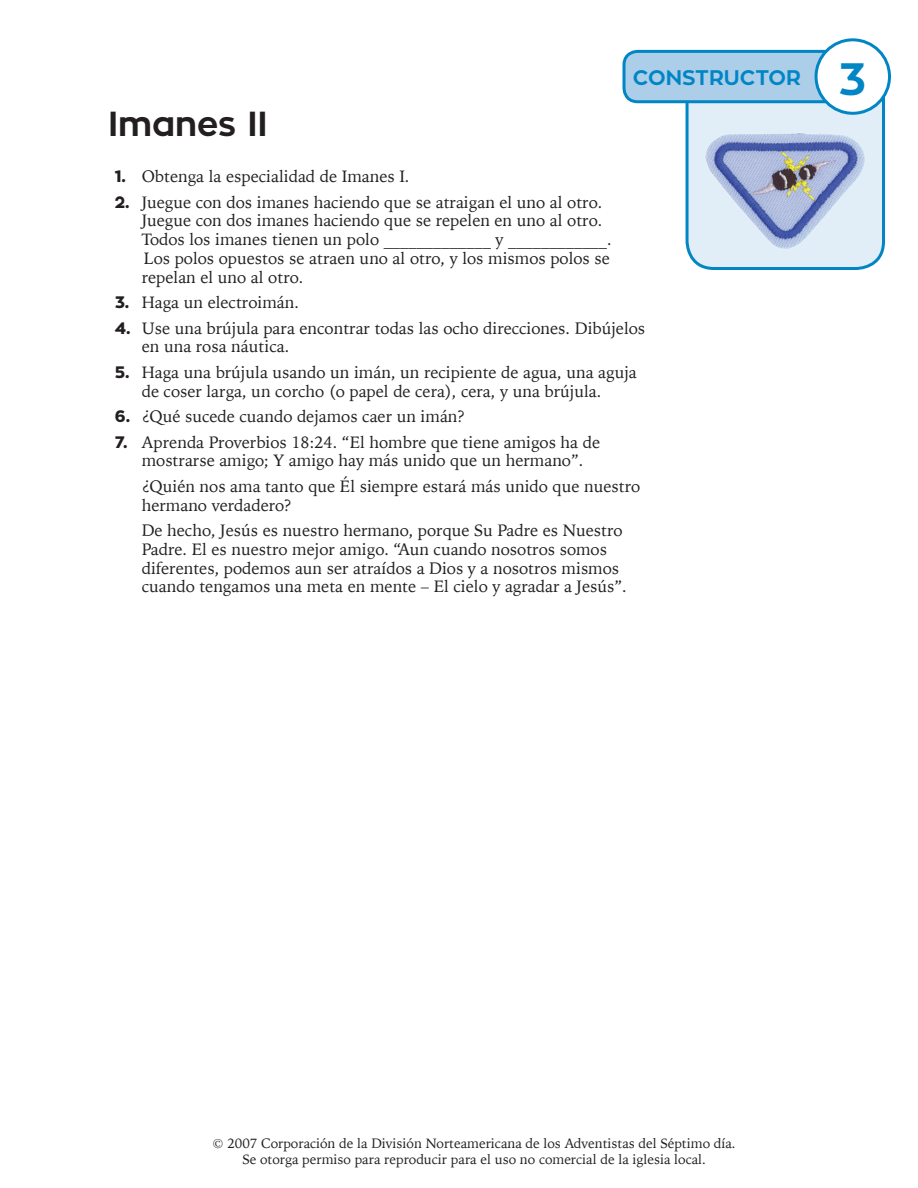
<style>
.page{position:relative;width:918px;height:1188px;background:#fff}
.page>*{position:absolute;margin:0;border:0;box-sizing:border-box;transform-origin:0 0}
.t1{font:700 34.5px "Zona Pro";color:#231f20}
.t2{font:700 21px "Zona Pro";color:#0085c5}
.t3{font:16.5px/18.8px "Iowan Old Style";color:#231f20}
.t4{font:13.5px/16.2px "Iowan Old Style";color:#231f20;text-align:center}
.s1{font-size:45px}
.s2{font-family:"Zona Pro";font-weight:800}
</style>
<div class="page">
<svg style="left:622px;top:48px;width:265px;height:222px"></svg>
<div style="left:816px;top:40px;width:74px;height:73px;background:#fff;border-radius:50%"></div>
<div style="left:815px;top:38px;width:76px;height:77px;border:3px solid #0085c5;border-radius:50%"></div>
<img style="left:694px;top:119px;width:191px;height:140px">
<p class="t2" style="left:633px;top:64px;width:235px">CONSTRUCTOR <span class="s1">3</span></p>
<h1 class="t1" style="left:108px;top:102px;width:161px">Imanes II</h1>
<p class="t3" style="left:115px;top:166px;width:296px"><span class="s2">1.</span> Obtenga la especialidad de Imanes I.</p>
<p class="t3" style="left:142px;top:192px;width:471px;text-indent:-27px"><span class="s2">2.</span> Juegue con dos imanes haciendo que se atraigan el uno al otro.<br>Juegue con dos imanes haciendo que se repelen en uno al otro.<br>Todos los imanes tienen un polo _____________ y ____________.<br>Los polos opuestos se atraen uno al otro, y los mismos polos se repelan el uno al otro.</p>
<p class="t3" style="left:115px;top:292px;width:186px"><span class="s2">3.</span> Haga un electroimán.</p>
<p class="t3" style="left:142px;top:318px;width:505px;text-indent:-27px"><span class="s2">4.</span> Use una brújula para encontrar todas las ocho direcciones. Dibújelos en una rosa náutica.</p>
<p class="t3" style="left:115px;top:362px;width:524px;text-align:center"><span class="s2">5.</span> Haga una brújula usando un imán, un recipiente de agua, una aguja de coser larga, un corcho (o papel de cera), cera, y una brújula.</p>
<p class="t3" style="left:115px;top:406px;width:352px"><span class="s2">6.</span> ¿Qué sucede cuando dejamos caer un imán?</p>
<p class="t3" style="left:142px;top:432px;width:460px;text-indent:-27px"><span class="s2">7.</span> Aprenda Proverbios 18:24. “El hombre que tiene amigos ha de mostrarse amigo; Y amigo hay más unido que un hermano”.</p>
<p class="t3" style="left:142px;top:476px;width:500px">¿Quién nos ama tanto que Él siempre estará más unido que nuestro hermano verdadero?</p>
<p class="t3" style="left:142px;top:520px;width:487px">De hecho, Jesús es nuestro hermano, porque Su Padre es Nuestro Padre. El es nuestro mejor amigo. “Aun cuando nosotros somos diferentes, podemos aun ser atraídos a Dios y a nosotros mismos cuando tengamos una meta en mente – El cielo y agradar a Jesús”.</p>
<p class="t4" style="left:213px;top:1135px;width:525px">© 2007 Corporación de la División Norteamericana de los Adventistas del Séptimo día.<br>Se otorga permiso para reproducir para el uso no comercial de la iglesia local.</p>
</div>
